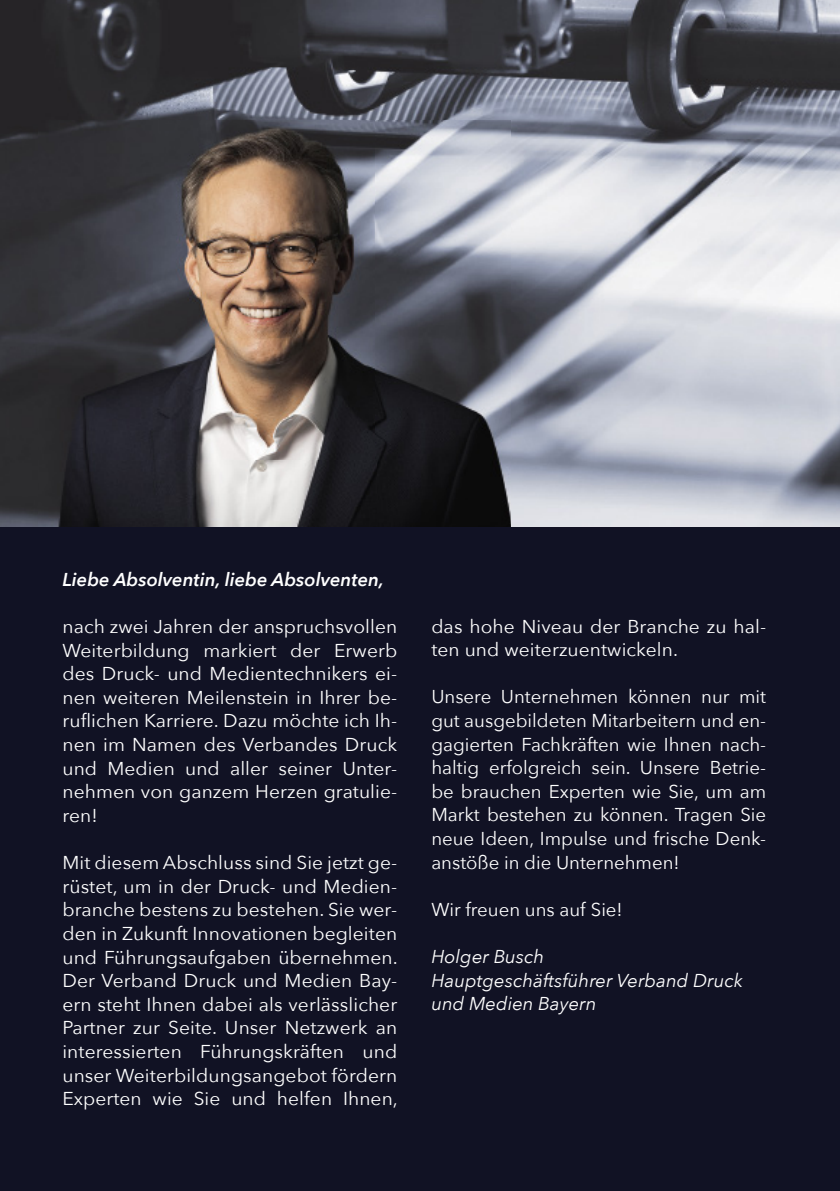
<style>
.page{position:relative;width:840px;height:1191px;background:#fff}
.page>*{position:absolute;margin:0;border:0;box-sizing:border-box;transform-origin:0 0}
.t1{font:18.6px/23.6px "Avenir Next";letter-spacing:.005em;color:#fff;text-align:justify}
.t2{font:italic 18.6px/23.6px "Avenir Next";color:#fff}
.t3{font:italic 600 18.6px "Avenir Next";color:#fff}
</style>
<div class="page">
<img style="left:0;top:0;width:839px;height:139px">
<img style="left:0;top:139px;width:38px;height:388px">
<img style="left:510px;top:139px;width:329px;height:388px">
<img style="left:38px;top:120px;width:472px;height:407px">
<div style="left:0;top:527px;width:839px;height:664px;background:#111224"></div>
<p class="t3" style="left:62px;top:563px;width:323px">Liebe Absolventin, liebe Absolventen,</p>
<p class="t1" style="left:62px;top:614px;width:336px">nach zwei Jahren der anspruchsvollen Weiterbildung markiert der Erwerb des Druck- und Medientechnikers ei&shy;nen weiteren Meilenstein in Ihrer be&shy;ruflichen Karriere. Dazu möchte ich Ih&shy;nen im Namen des Verbandes Druck und Medien und aller seiner Unter&shy;nehmen von ganzem Herzen gratulie&shy;ren!</p>
<p class="t1" style="left:62px;top:850px;width:337px">Mit diesem Abschluss sind Sie jetzt ge&shy;rüstet, um in der Druck- und Medien&shy;branche bestens zu bestehen. Sie wer&shy;den in Zukunft Innovationen begleiten und Führungsaufgaben übernehmen.<br>Der Verband Druck und Medien Bay&shy;ern steht Ihnen dabei als verlässlicher Partner zur Seite. Unser Netzwerk an interessierten Führungskräften und unser Weiterbildungsangebot fördern Experten wie Sie und helfen Ihnen,</p>
<p class="t1" style="left:431px;top:613px;width:336px">das hohe Niveau der Branche zu hal&shy;ten und weiterzuentwickeln.</p>
<p class="t1" style="left:431px;top:684px;width:336px">Unsere Unternehmen können nur mit gut ausgebildeten Mitarbeitern und en&shy;gagierten Fachkräften wie Ihnen nach&shy;haltig erfolgreich sein. Unsere Betrie&shy;be brauchen Experten wie Sie, um am Markt bestehen zu können. Tragen Sie neue Ideen, Impulse und frische Denk&shy;anstöße in die Unternehmen!</p>
<p class="t1" style="left:431px;top:896px;width:193px">Wir freuen uns auf Sie!</p>
<p class="t2" style="left:431px;top:944px;width:313px">Holger Busch<br>Hauptgeschäftsführer Verband Druck und Medien Bayern</p>
</div>
